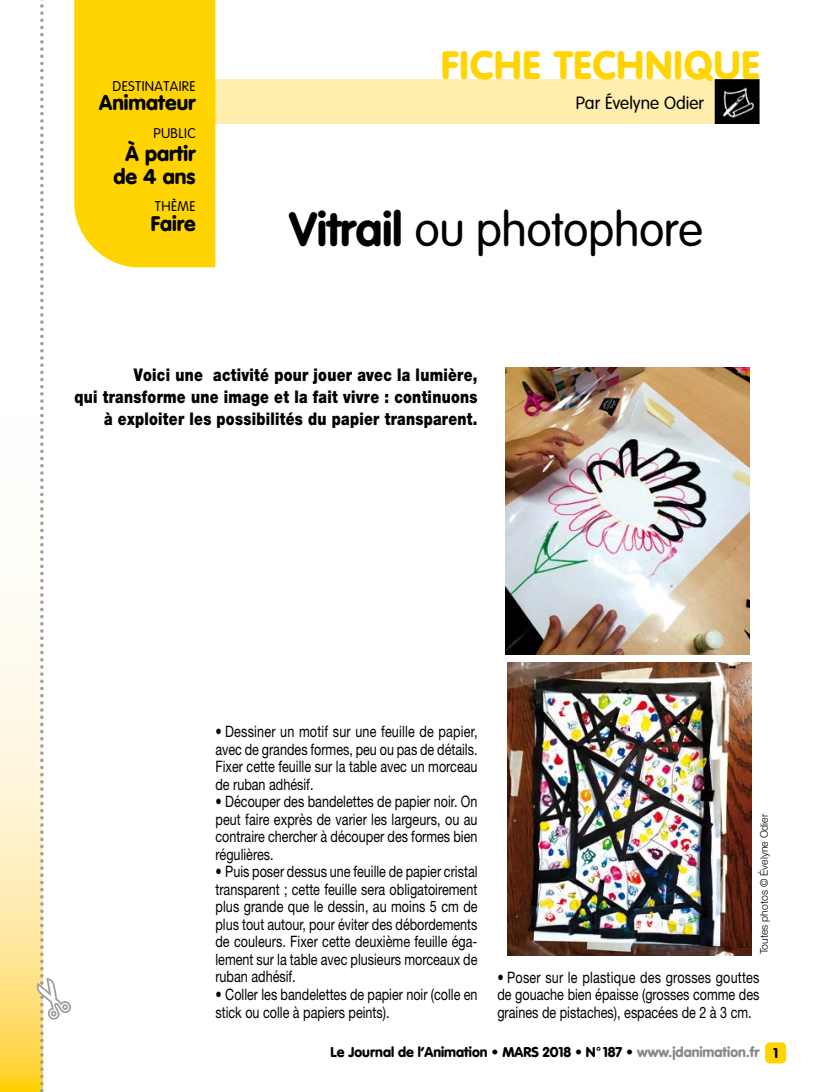
<style>
.page{position:relative;width:834px;height:1092px;background:#fff}
.page>*{position:absolute;margin:0;border:0;box-sizing:border-box;transform-origin:0 0}
.t1{font:300 47.25px "VAG Rounded";letter-spacing:-.01em;color:#000}
.t2{font:900 39.02px "VAG Rounded";letter-spacing:.025em;color:#ffd400}
.t3{font:900 21px/22.8px "VAG Rounded";color:#000;text-align:center}
.t4{font:900 20.82px "VAG Rounded";color:#000}
.t5{font:900 17.5px/21.9px "Helvetica Neue";letter-spacing:.02em;color:#000;text-align:right;scale:.8 1}
.t6{font:300 17.5px "VAG Rounded";color:#000}
.t7{font:15.75px/17.5px "Helvetica Neue";color:#000;text-align:justify;scale:.8 1}
.t8{font:900 14px "VAG Rounded";color:#000}
.t9{font:300 13.83px "VAG Rounded";letter-spacing:.025em;color:#000}
.t10{font:300 10.5px "Helvetica Neue";color:#000}
.s1{font-weight:700}
.s2{color:#87888a}
</style>
<div class="page">
<div style="left:765px;top:1042px;width:21px;height:21px;background:#ffd400;border-radius:5px"></div>
<svg style="left:0;top:607px;width:34px;height:484px;background:#ffecb3"></svg>
<div style="left:76px;top:79px;width:683px;height:45px;background:#ffeeae"></div>
<div style="left:74px;top:0;width:141px;height:267px;background:#ffd400"></div>
<img style="left:717px;top:82px;width:39px;height:39px">
<div style="left:714px;top:79px;width:45px;height:45px;border:2px solid #000"></div>
<img style="left:505px;top:367px;width:244px;height:287px">
<img style="left:507px;top:662px;width:244px;height:293px">
<svg style="left:34px;top:0;width:37px;height:1092px"></svg>
<p class="t9" style="left:113px;top:79px;width:84px">Destinataire</p>
<h3 class="t4" style="left:99px;top:90px;width:98px">Animateur</h3>
<p class="t9" style="left:153px;top:125px;width:44px">Public</p>
<h3 class="t3" style="left:113px;top:143px;width:84px">À partir de 4 ans</h3>
<p class="t9" style="left:155px;top:199px;width:42px">Thème</p>
<h3 class="t4" style="left:151px;top:210px;width:46px">Faire</h3>
<h2 class="t2" style="left:441px;top:41px;width:320px">Fiche technique</h2>
<p class="t6" style="left:575px;top:93px;width:130px">Par Évelyne Odier</p>
<h1 class="t1" style="left:289px;top:202px;width:415px"><span class="s1">Vitrail</span> ou photophore</h1>
<p class="t5" style="left:74px;top:363px;width:505px">Voici une activité pour jouer avec la lumière,<br>qui transforme une image et la fait vivre : continuons à exploiter les possibilités du papier transparent.</p>
<p class="t7" style="left:215px;top:722px;width:329px">• Dessiner un motif sur une feuille de papier, avec de grandes formes, peu ou pas de détails.<br>Fixer cette feuille sur la table avec un morceau de ruban adhésif.</p>
<p class="t7" style="left:215px;top:792px;width:329px">• Découper des bandelettes de papier noir. On peut faire exprès de varier les largeurs, ou au contraire chercher à découper des formes bien régulières.</p>
<p class="t7" style="left:215px;top:862px;width:329px">• Puis poser dessus une feuille de papier cristal transparent ; cette feuille sera obligatoirement plus grande que le dessin, au moins 5 cm de plus tout autour, pour éviter des débordements de couleurs. Fixer cette deuxième feuille éga&shy;lement sur la table avec plusieurs morceaux de ruban adhésif.</p>
<p class="t7" style="left:215px;top:985px;width:329px">• Coller les bandelettes de papier noir (colle en stick ou colle à papiers peints).</p>
<p class="t10" style="left:757px;top:954px;width:142px;rotate:-90deg">Toutes photos © Évelyne Odier</p>
<p class="t7" style="left:497px;top:967px;width:329px">• Poser sur le plastique des grosses gouttes de gouache bien épaisse (grosses comme des graines de pistaches), espacées de 2 à 3 cm.</p>
<p class="t8" style="left:330px;top:1043px;width:449px">Le Journal de l’Animation • MARS 2018 • N° 187 • <span class="s2">www.jdanimation.fr</span> 1</p>
</div>
